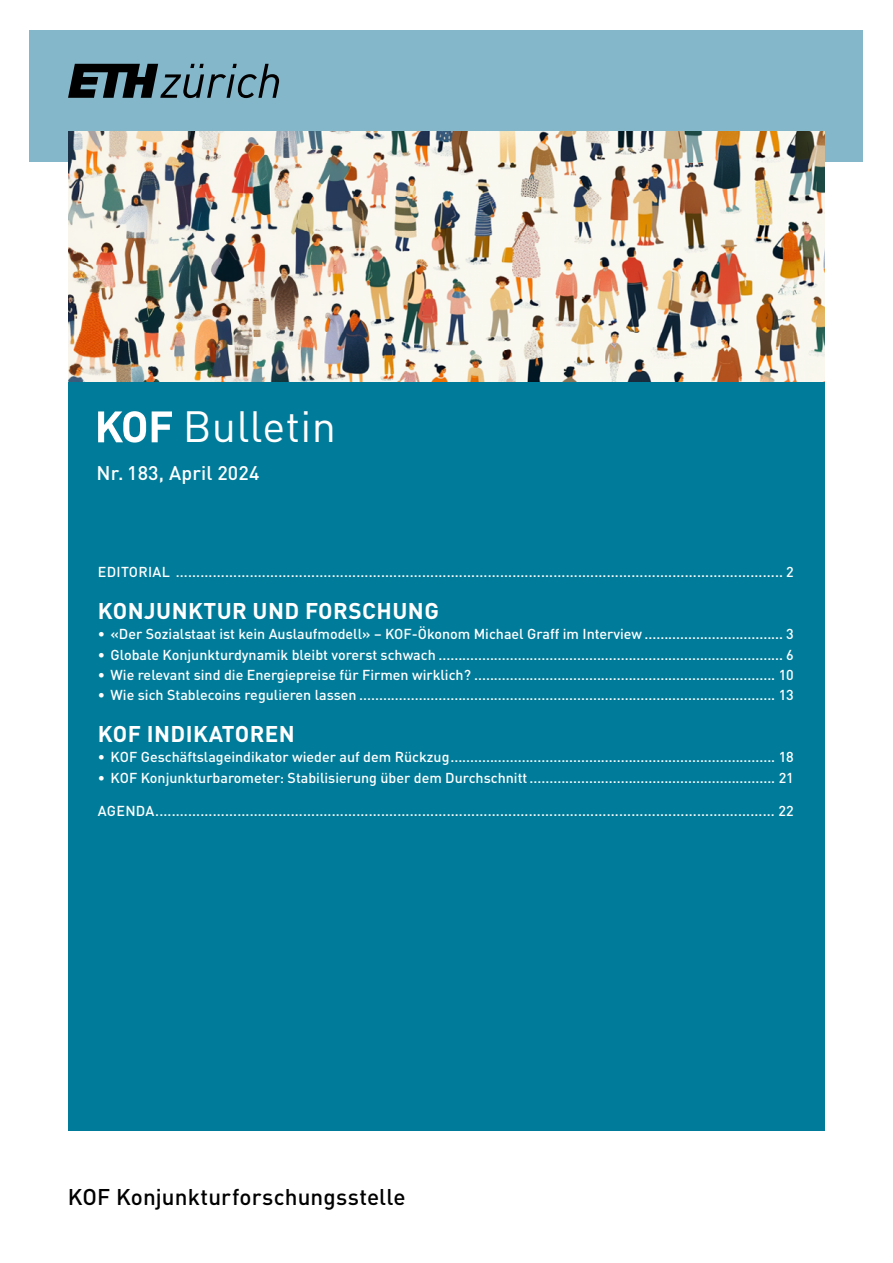
<style>
.page{position:relative;width:893px;height:1263px;background:#fff}
.page>*{position:absolute;margin:0;border:0;box-sizing:border-box;transform-origin:0 0}
.t1{font:43.2px "DIN Pro";letter-spacing:.01em;color:#fff}
.t2{font:700 22.5px "DIN Pro";letter-spacing:.02em;color:#fff}
.t3{font:500 22.5px "DIN Pro";letter-spacing:.005em;color:#000}
.t4{font:500 19.5px "DIN Pro";letter-spacing:.01em;color:#fff}
.t5{font:500 14.25px "DIN Pro";color:#fff}
.t6{font:500 14.25px "DIN Pro";letter-spacing:.02em;color:#fff}
</style>
<div class="page">
<div style="left:30px;top:30px;width:833px;height:132px;background:#85b7ca"></div>
<svg style="left:68px;top:64px;width:211px;height:34px"></svg>
<div style="left:68px;top:382px;width:757px;height:749px;background:#007b99"></div>
<svg style="left:98px;top:411px;width:48px;height:32px"></svg>
<svg style="left:152px;top:411px;width:20px;height:31px"></svg>
<img style="left:68px;top:132px;width:757px;height:250px">
<h1 class="t1" style="left:183px;top:393px;width:155px">Bulletin</h1>
<h3 class="t4" style="left:97px;top:457px;width:164px">Nr. 183, April 2024</h3>
<p class="t6" style="left:98px;top:560px;width:697px">EDITORIAL .................................................................................................................................................... 2</p>
<h2 class="t2" style="left:98px;top:592px;width:343px">KONJUNKTUR UND FORSCHUNG</h2>
<p class="t5" style="left:98px;top:623px;width:697px">• «Der Sozialstaat ist kein Auslaufmodell» – KOF-Ökonom Michael Graff im Interview ................................... 3</p>
<p class="t5" style="left:98px;top:643px;width:697px">• Globale Konjunkturdynamik bleibt vorerst schwach ....................................................................................... 6</p>
<p class="t5" style="left:98px;top:663px;width:697px">• Wie relevant sind die Energiepreise für Firmen wirklich? ............................................................................ 10</p>
<p class="t5" style="left:98px;top:683px;width:697px">• Wie sich Stablecoins regulieren lassen ......................................................................................................... 13</p>
<h2 class="t2" style="left:98px;top:715px;width:199px">KOF INDIKATOREN</h2>
<p class="t5" style="left:98px;top:746px;width:697px">• KOF Geschäftslageindikator wieder auf dem Rückzug.................................................................................. 18</p>
<p class="t5" style="left:98px;top:766px;width:697px">• KOF Konjunkturbarometer: Stabilisierung über dem Durchschnitt.............................................................. 21</p>
<p class="t5" style="left:98px;top:799px;width:697px">AGENDA....................................................................................................................................................... 22</p>
<h2 class="t3" style="left:68px;top:1179px;width:339px">KOF Konjunkturforschungsstelle</h2>
</div>
